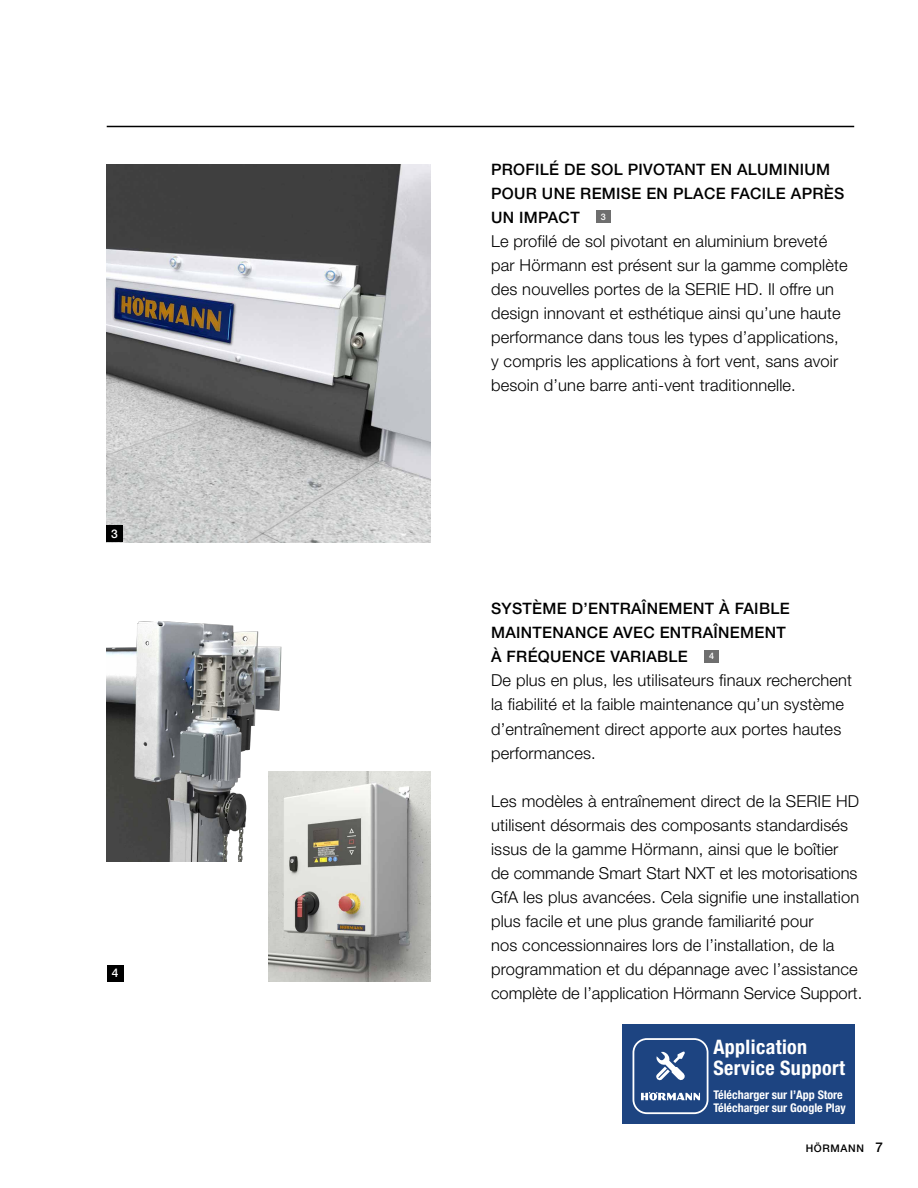
<style>
.page{position:relative;width:918px;height:1188px;background:#fff}
.page>*{position:absolute;margin:0;border:0;box-sizing:border-box;transform-origin:0 0}
.t1{font:700 condensed 19.95px/20.5px "Hoermann Helvetica Neue";letter-spacing:.02em;color:#fff}
.t2{font:300 16.5px/24px "Hoermann Helvetica Neue";letter-spacing:.01em;color:#000}
.t3{font:500 15.75px/24px "Hoermann Helvetica Neue";letter-spacing:.02em;color:#000}
.t4{font:700 condensed 12px/13px "Hoermann Helvetica Neue";color:#fff}
.t5{font:500 12px "Hoermann Helvetica Neue";color:#fff}
.t6{font:500 10.5px "Hoermann Helvetica Neue";letter-spacing:.06em;color:#000}
.t7{font:500 9px "Hoermann Helvetica Neue";color:#fff}
.s1{font-size:13.5px}
</style>
<div class="page">
<img style="left:107px;top:164px;width:324px;height:378px">
<div style="left:596px;top:211px;width:15px;height:12px;background:#6e6e6e"></div>
<div style="left:704px;top:650px;width:15px;height:12px;background:#6e6e6e"></div>
<div style="left:107px;top:526px;width:16px;height:16px;background:#000"></div>
<div style="left:107px;top:965px;width:16px;height:16px;background:#000"></div>
<hr style="left:107px;top:126px;width:747px;height:1px;background:#000">
<img style="left:107px;top:621px;width:195px;height:240px">
<img style="left:269px;top:772px;width:162px;height:209px">
<div style="left:622px;top:1025px;width:232px;height:99px;background:#1d4481"></div>
<div style="left:633px;top:1038px;width:75px;height:76px;border:2px solid #fff;border-radius:13px"></div>
<svg style="left:641px;top:1092px;width:59px;height:9px"></svg>
<svg style="left:656px;top:1051px;width:29px;height:30px"></svg>
<p class="t5" style="left:111px;top:526px;width:8px">3</p>
<p class="t5" style="left:112px;top:965px;width:8px">4</p>
<p class="t3" style="left:491px;top:157px;width:355px">PROFILÉ DE SOL PIVOTANT EN ALUMINIUM<br>POUR UNE REMISE EN PLACE FACILE APRÈS<br>UN IMPACT</p>
<p class="t7" style="left:601px;top:211px;width:7px">3</p>
<p class="t2" style="left:491px;top:228px;width:358px">Le profilé de sol pivotant en aluminium breveté par Hörmann est présent sur la gamme complète des nouvelles portes de la SERIE HD. Il offre un design innovant et esthétique ainsi qu’une haute performance dans tous les types d’applications, y compris les applications à fort vent, sans avoir besoin d’une barre anti-vent traditionnelle.</p>
<p class="t3" style="left:491px;top:596px;width:300px">SYSTÈME D’ENTRAÎNEMENT À FAIBLE<br>MAINTENANCE AVEC ENTRAÎNEMENT<br>À FRÉQUENCE VARIABLE</p>
<p class="t7" style="left:709px;top:650px;width:7px">4</p>
<p class="t2" style="left:491px;top:668px;width:363px">De plus en plus, les utilisateurs finaux recherchent la fiabilité et la faible maintenance qu’un système d’entraînement direct apporte aux portes hautes performances.</p>
<p class="t2" style="left:491px;top:788px;width:373px">Les modèles à entraînement direct de la SERIE HD utilisent désormais des composants standardisés issus de la gamme Hörmann, ainsi que le boîtier<br>de commande Smart Start NXT et les motorisations GfA les plus avancées. Cela signifie une installation plus facile et une plus grande familiarité pour<br>nos concessionnaires lors de l’installation, de la programmation et du dépannage avec l’assistance complète de l’application Hörmann Service Support.</p>
<p class="t1" style="left:713px;top:1036px;width:133px">Application<br>Service Support</p>
<p class="t4" style="left:713px;top:1088px;width:134px">Télécharger sur l’App Store<br>Télécharger sur Google Play</p>
<p class="t6" style="left:806px;top:1141px;width:79px">HÖRMANN <span class="s1">7</span></p>
</div>
